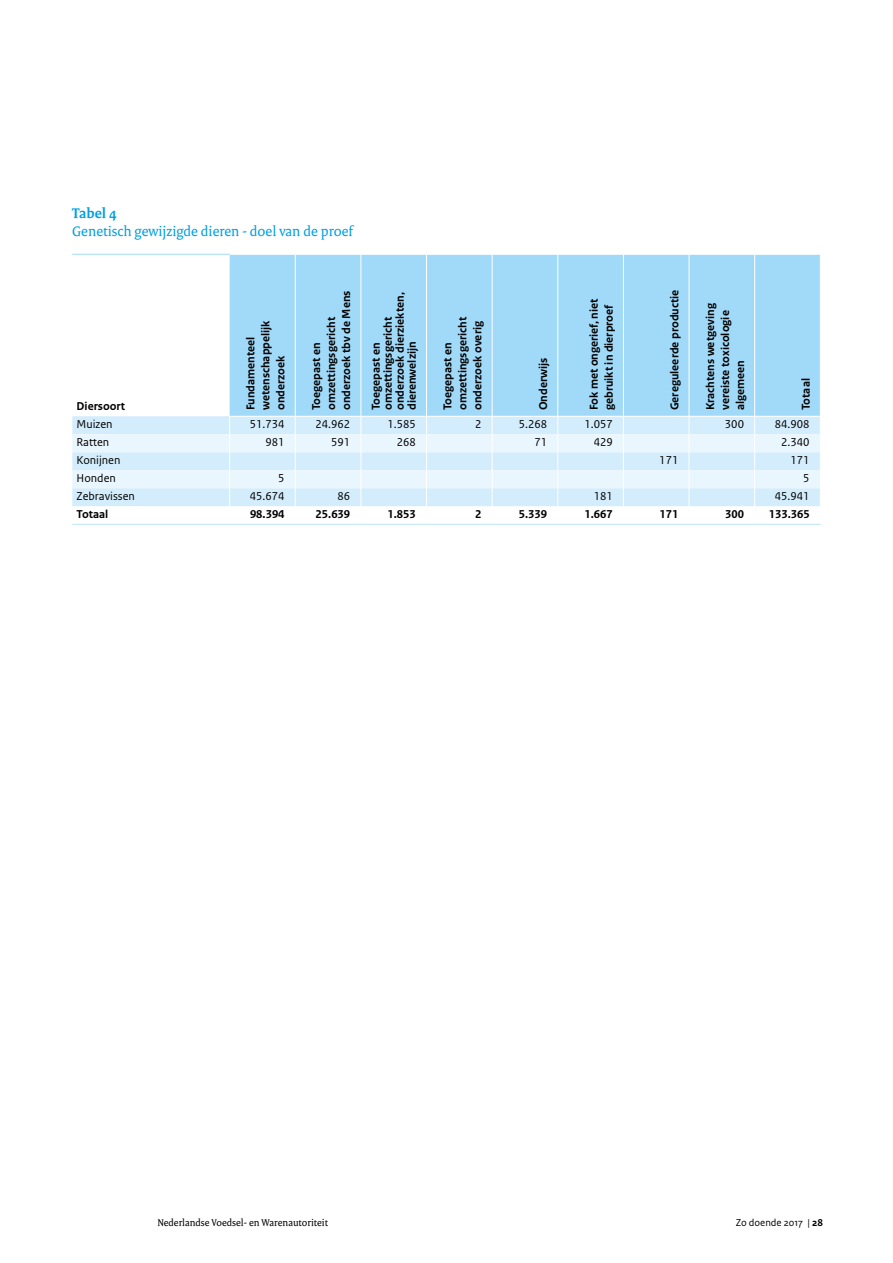
<style>
.page{position:relative;width:893px;height:1263px;background:#fff}
.page>*{position:absolute;margin:0;border:0;box-sizing:border-box;transform-origin:0 0}
.t1{font:15px "Rijksoverheid Serif";color:#009fe3}
.t2{font:700 15px "Rijksoverheid Serif";color:#009fe3}
.t3{font:700 12px/15px "Rijksoverheid Sans Text";color:#000}
.t4{font:12px "Rijksoverheid Sans Text";color:#000}
.t5{font:10.5px "Rijksoverheid Serif";color:#000}
.t6{font:10.5px "Rijksoverheid Sans Text";color:#000}
.s1{font-weight:700}
</style>
<div class="page">
<div style="left:230px;top:255px;width:590px;height:161px;background:#a1daf8"></div>
<hr style="left:295px;top:255px;width:1px;height:161px;background:#fff">
<hr style="left:360px;top:255px;width:1px;height:161px;background:#fff">
<hr style="left:426px;top:255px;width:1px;height:161px;background:#fff">
<hr style="left:492px;top:255px;width:1px;height:161px;background:#fff">
<hr style="left:557px;top:255px;width:1px;height:161px;background:#fff">
<hr style="left:623px;top:255px;width:1px;height:161px;background:#fff">
<hr style="left:689px;top:255px;width:1px;height:161px;background:#fff">
<hr style="left:754px;top:255px;width:1px;height:161px;background:#fff">
<hr style="left:72px;top:254px;width:158px;height:1px;background:#a1daf8">
<svg style="left:72px;top:416px;width:748px;height:108px"></svg>
<hr style="left:72px;top:524px;width:158px;height:1px;background:#bce4fa">
<hr style="left:230px;top:524px;width:65px;height:1px;background:#bce4fa">
<hr style="left:295px;top:524px;width:66px;height:1px;background:#bce4fa">
<hr style="left:361px;top:524px;width:65px;height:1px;background:#bce4fa">
<hr style="left:426px;top:524px;width:66px;height:1px;background:#bce4fa">
<hr style="left:492px;top:524px;width:66px;height:1px;background:#bce4fa">
<hr style="left:558px;top:524px;width:65px;height:1px;background:#bce4fa">
<hr style="left:623px;top:524px;width:66px;height:1px;background:#bce4fa">
<hr style="left:689px;top:524px;width:66px;height:1px;background:#bce4fa">
<hr style="left:755px;top:524px;width:66px;height:1px;background:#bce4fa">
<p class="t2" style="left:72px;top:204px;width:46px">Tabel 4</p>
<p class="t1" style="left:72px;top:222px;width:282px">Genetisch gewijzigde dieren - doel van de proef</p>
<p class="t3" style="left:77px;top:399px;width:50px">Diersoort</p>
<p class="t3" style="left:243px;top:410px;width:91px;rotate:-90deg">Fundamenteel wetenschappelijk onderzoek</p>
<p class="t3" style="left:309px;top:410px;width:121px;rotate:-90deg">Toegepast en omzettingsgericht onderzoek tbv de Mens</p>
<p class="t3" style="left:370px;top:410px;width:119px;line-height:12px;rotate:-90deg">Toegepast en omzettingsgericht onderzoek dierziekten, dierenwelzijn</p>
<p class="t3" style="left:440px;top:410px;width:95px;rotate:-90deg">Toegepast en omzettingsgericht onderzoek overig</p>
<p class="t3" style="left:536px;top:410px;width:54px;rotate:-90deg">Onderwijs</p>
<p class="t3" style="left:587px;top:410px;width:113px;rotate:-90deg">Fok met ongerief, niet gebruikt in dierproef</p>
<p class="t3" style="left:667px;top:410px;width:122px;rotate:-90deg">Gereguleerde productie</p>
<p class="t3" style="left:703px;top:410px;width:108px;rotate:-90deg">Krachtens wetgeving vereiste toxicologie algemeen</p>
<p class="t3" style="left:798px;top:410px;width:33px;rotate:-90deg">Totaal</p>
<p class="t4" style="left:77px;top:417px;width:38px">Muizen</p>
<p class="t4" style="left:250px;top:417px;width:36px">51.734</p>
<p class="t4" style="left:315px;top:417px;width:36px">24.962</p>
<p class="t4" style="left:387px;top:417px;width:30px">1.585</p>
<p class="t4" style="left:475px;top:417px;width:8px">2</p>
<p class="t4" style="left:519px;top:417px;width:30px">5.268</p>
<p class="t4" style="left:584px;top:417px;width:30px">1.057</p>
<p class="t4" style="left:725px;top:417px;width:21px">300</p>
<p class="t4" style="left:775px;top:417px;width:36px">84.908</p>
<p class="t4" style="left:77px;top:435px;width:34px">Ratten</p>
<p class="t4" style="left:265px;top:435px;width:21px">981</p>
<p class="t4" style="left:331px;top:435px;width:21px">591</p>
<p class="t4" style="left:397px;top:435px;width:21px">268</p>
<p class="t4" style="left:534px;top:435px;width:14px">71</p>
<p class="t4" style="left:594px;top:435px;width:21px">429</p>
<p class="t4" style="left:781px;top:435px;width:30px">2.340</p>
<p class="t4" style="left:77px;top:453px;width:45px">Konijnen</p>
<p class="t4" style="left:659px;top:453px;width:21px">171</p>
<p class="t4" style="left:791px;top:453px;width:21px">171</p>
<p class="t4" style="left:77px;top:471px;width:41px">Honden</p>
<p class="t4" style="left:278px;top:471px;width:8px">5</p>
<p class="t4" style="left:803px;top:471px;width:8px">5</p>
<p class="t4" style="left:77px;top:489px;width:60px">Zebravissen</p>
<p class="t4" style="left:250px;top:489px;width:36px">45.674</p>
<p class="t4" style="left:337px;top:489px;width:14px">86</p>
<p class="t4" style="left:594px;top:489px;width:21px">181</p>
<p class="t4" style="left:775px;top:489px;width:36px">45.941</p>
<p class="t3" style="left:77px;top:507px;width:33px">Totaal</p>
<p class="t3" style="left:250px;top:507px;width:36px">98.394</p>
<p class="t3" style="left:316px;top:507px;width:36px">25.639</p>
<p class="t3" style="left:388px;top:507px;width:30px">1.853</p>
<p class="t3" style="left:475px;top:507px;width:8px">2</p>
<p class="t3" style="left:519px;top:507px;width:30px">5.339</p>
<p class="t3" style="left:584px;top:507px;width:30px">1.667</p>
<p class="t3" style="left:659px;top:507px;width:20px">171</p>
<p class="t3" style="left:725px;top:507px;width:20px">300</p>
<p class="t3" style="left:769px;top:507px;width:42px">133.365</p>
<p class="t5" style="left:157px;top:1216px;width:172px">Nederlandse Voedsel- en Warenautoriteit</p>
<p class="t6" style="left:736px;top:1216px;width:89px">Zo doende 2017 | <span class="s1">28</span></p>
</div>
